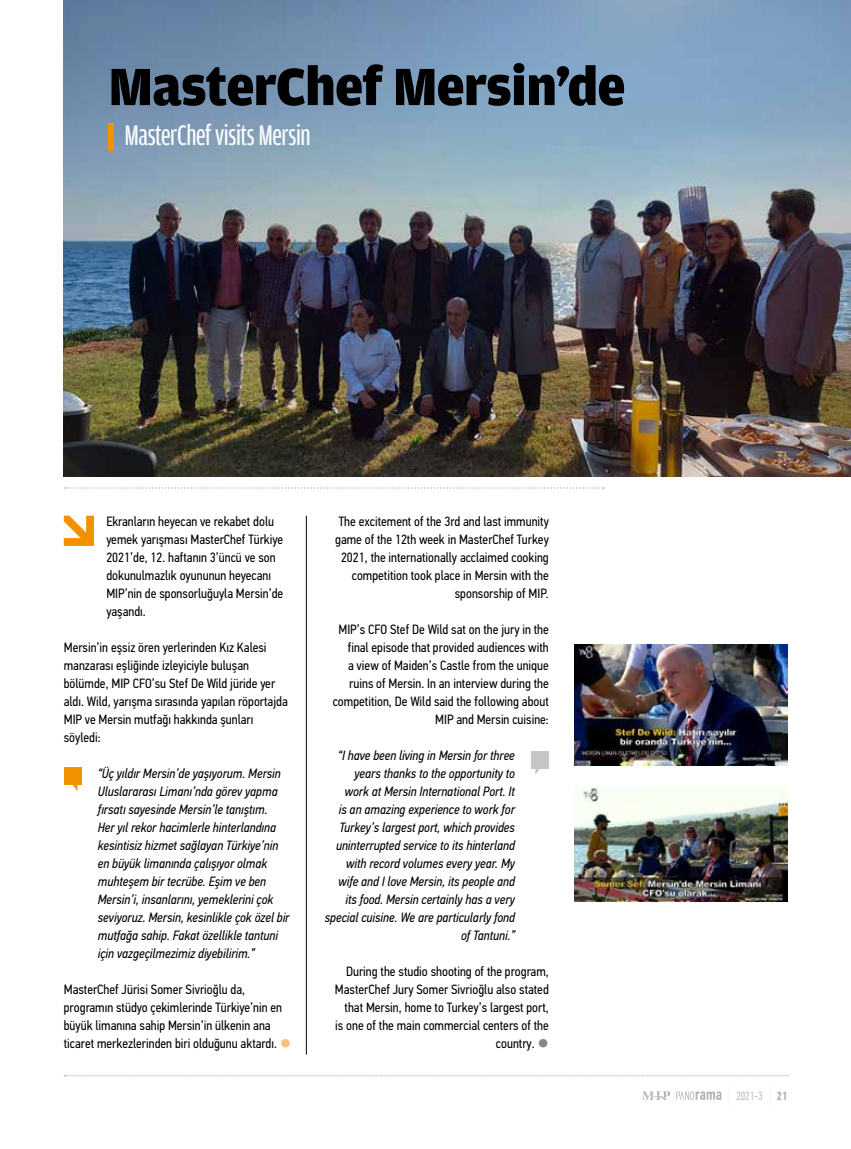
<style>
.page{position:relative;width:851px;height:1149px;background:#fff}
.page>*{position:absolute;margin:0;border:0;box-sizing:border-box;transform-origin:0 0}
.t1{font:900 55.5px "Amplitude Tr";letter-spacing:-.015em;color:#000}
.t2{font:30px "Amplitude Comp Tr";letter-spacing:-.015em;color:#fff}
.t3{font:13.5px/18px "PFDIN Text Cond Pro";color:#000}
.t4{font:italic 13.5px/18px "PFDIN Text Cond Pro";color:#000}
.t5{font:300 12px "PFDIN Text Comp Pro";color:#b3b2b2}
.s1{color:#fac075}
.s2{color:#878787}
.s3{font-weight:700}
</style>
<div class="page">
<svg style="left:642px;top:1091px;width:79px;height:8px"></svg>
<svg style="left:64px;top:1075px;width:723px;height:1px"></svg>
<svg style="left:64px;top:515px;width:30px;height:30px"></svg>
<hr style="left:306px;top:515px;width:1px;height:539px;background:#000">
<img style="left:64px;top:0;width:786px;height:476px">
<img style="left:574px;top:786px;width:213px;height:115px">
<img style="left:574px;top:644px;width:213px;height:120px">
<div style="left:108px;top:123px;width:6px;height:28px;background:#f39200"></div>
<svg style="left:65px;top:487px;width:539px;height:1px"></svg>
<div style="left:64px;top:767px;width:17px;height:17px;background:#f39200"></div>
<svg style="left:71px;top:784px;width:6px;height:7px"></svg>
<div style="left:531px;top:750px;width:18px;height:18px;background:#c6c6c6"></div>
<svg style="left:535px;top:768px;width:6px;height:6px"></svg>
<h1 class="t1" style="left:108px;top:56px;width:518px">MasterChef Mersin’de</h1>
<h2 class="t2" style="left:124px;top:119px;width:188px">MasterChef visits Mersin</h2>
<p class="t3" style="left:106px;top:512px;width:178px">Ekranların heyecan ve rekabet dolu yemek yarışması MasterChef Türkiye<br>2021’de, 12. haftanın 3’üncü ve son dokunulmazlık oyununun heyecanı<br>MIP’nin de sponsorluğuyla Mersin’de yaşandı.</p>
<p class="t3" style="left:64px;top:638px;width:225px">Mersin’in eşsiz ören yerlerinden Kız Kalesi manzarası eşliğinde izleyiciyle buluşan bölümde, MIP CFO’su Stef De Wild jüride yer aldı. Wild, yarışma sırasında yapılan röportajda MIP ve Mersin mutfağı hakkında şunları söyledi:</p>
<p class="t4" style="left:98px;top:764px;width:193px">“Üç yıldır Mersin’de yaşıyorum. Mersin Uluslararası Limanı’nda görev yapma fırsatı sayesinde Mersin’le tanıştım.<br>Her yıl rekor hacimlerle hinterlandına kesintisiz hizmet sağlayan Türkiye’nin en büyük limanında çalışıyor olmak muhteşem bir tecrübe. Eşim ve ben Mersin’i, insanlarını, yemeklerini çok seviyoruz. Mersin, kesinlikle çok özel bir mutfağa sahip. Fakat özellikle tantuni için vazgeçilmezimiz diyebilirim.”</p>
<p class="t3" style="left:64px;top:980px;width:229px">MasterChef Jürisi Somer Sivrioğlu da, programın stüdyo çekimlerinde Türkiye’nin en büyük limanına sahip Mersin’in ülkenin ana ticaret merkezlerinden biri olduğunu aktardı. <span class="s1">●</span></p>
<p class="t3" style="left:335px;top:512px;width:215px;text-align:right">The excitement of the 3rd and last immunity game of the 12th week in MasterChef Turkey 2021, the internationally acclaimed cooking competition took place in Mersin with the sponsorship of MIP.</p>
<p class="t3" style="left:333px;top:620px;width:217px;text-align:right">MIP’s CFO Stef De Wild sat on the jury in the final episode that provided audiences with<br>a view of Maiden’s Castle from the unique ruins of Mersin. In an interview during the competition, De Wild said the following about MIP and Mersin cuisine:</p>
<p class="t4" style="left:325px;top:746px;width:191px;text-align:right">“I have been living in Mersin for three years thanks to the opportunity to<br>work at Mersin International Port. It<br>is an amazing experience to work for Turkey’s largest port, which provides uninterrupted service to its hinterland with record volumes every year. My wife and I love Mersin, its people and its food. Mersin certainly has a very special cuisine. We are particularly fond of Tantuni.”</p>
<p class="t3" style="left:335px;top:962px;width:215px;text-align:right">During the studio shooting of the program, MasterChef Jury Somer Sivrioğlu also stated that Mersin, home to Turkey’s largest port, is one of the main commercial centers of the country. <span class="s2">●</span></p>
<p class="t5" style="left:736px;top:1088px;width:52px">2021-3 <span class="s3">21</span></p>
</div>
